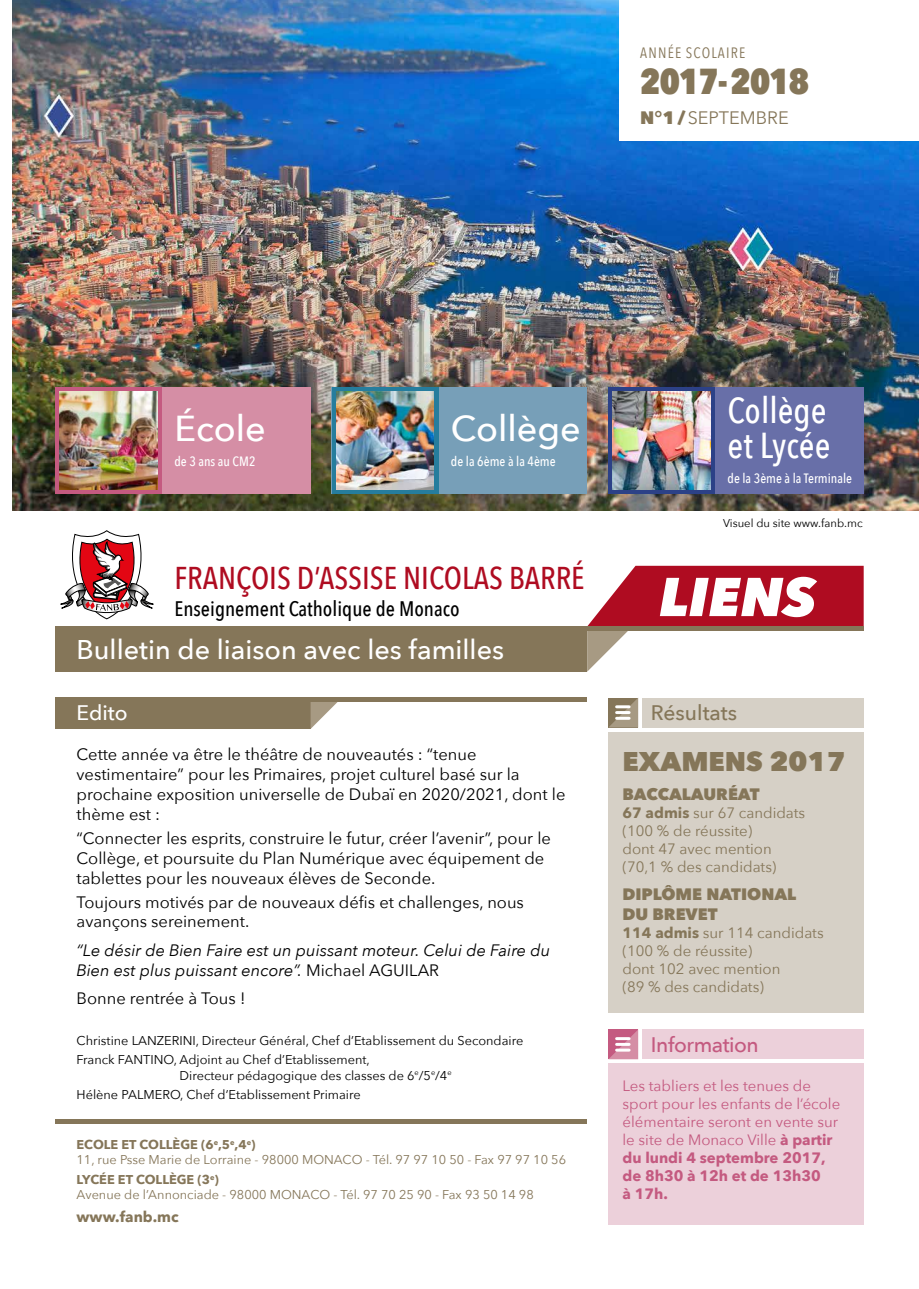
<style>
.page{position:relative;width:919px;height:1289px;background:#fff}
.page>*{position:absolute;margin:0;border:0;box-sizing:border-box;transform-origin:0 0}
.t1{font:italic 800 54px "Avenir Next";color:#fff}
.t2{font:500 36px/35.5px "Avenir Next Condensed";color:#fff}
.t3{font:500 36px "Avenir Next";color:#fff}
.t4{font:800 36px "Avenir Next Condensed";letter-spacing:-.02em;color:#857659}
.t5{font:500 31.5px "Avenir Next Condensed";color:#af0c21}
.t6{font:500 27px "Avenir Next";color:#fff}
.t7{font:800 27px "Avenir Next";color:#857659}
.t8{font:500 21px "Avenir Next Condensed";color:#000}
.t9{font:500 21px "Avenir Next";letter-spacing:-.02em;color:#c45a80}
.t10{font:500 21px "Avenir Next";color:#857659}
.t11{font:500 21px "Avenir Next";color:#fff}
.t12{font:18px "Avenir Next";color:#857659}
.t13{font:16.5px/19.8px "Avenir Next";color:#000}
.t14{font:italic 16.5px/19.8px "Avenir Next";color:#000}
.t15{font:800 16.5px/19.8px "Avenir Next";color:#857659}
.t16{font:15px/18px "Avenir Next";color:#c45a80}
.t17{font:15px/18px "Avenir Next";color:#857659}
.t18{font:15px "Avenir Next Condensed";letter-spacing:.08em;color:#857659}
.t19{font:700 15px "Avenir Next";color:#857659}
.t20{font:500 13.5px "Avenir Next Condensed";color:#fff}
.t21{font:12.75px/19.5px "Avenir Next";color:#000}
.t22{font:12.75px/15.3px "Avenir Next";color:#857659}
.t23{font:11.25px "Avenir Next";color:#000}
.s1{font-weight:800}
.s2{font-style:normal}
.s3{font-weight:700}
</style>
<div class="page">
<img style="left:13px;top:0;width:905px;height:510px">
<div style="left:619px;top:0;width:299px;height:140px;background:#fff"></div>
<svg style="left:60px;top:530px;width:93px;height:89px"></svg>
<div style="left:55px;top:387px;width:255px;height:106px;background:#d58ea5"></div>
<svg style="left:55px;top:387px;width:107px;height:106px;background:#be5f7a"></svg>
<img style="left:60px;top:391px;width:97px;height:98px">
<div style="left:332px;top:387px;width:255px;height:106px;background:#779fb8"></div>
<div style="left:332px;top:387px;width:106px;height:106px;background:#267d9d"></div>
<img style="left:336px;top:391px;width:98px;height:98px">
<div style="left:608px;top:387px;width:255px;height:106px;background:#686fa8"></div>
<svg style="left:608px;top:387px;width:106px;height:106px;background:#394d8b"></svg>
<img style="left:612px;top:391px;width:98px;height:98px">
<div style="left:55px;top:626px;width:532px;height:45px;background:#857659"></div>
<svg style="left:587px;top:566px;width:276px;height:105px"></svg>
<div style="left:55px;top:626px;width:808px;height:5px;background:#857659"></div>
<div style="left:55px;top:699px;width:255px;height:30px;background:#857659"></div>
<svg style="left:310px;top:702px;width:28px;height:27px"></svg>
<div style="left:55px;top:697px;width:532px;height:5px;background:#857659"></div>
<div style="left:55px;top:1118px;width:532px;height:5px;background:#857659"></div>
<div style="left:608px;top:1063px;width:255px;height:162px;background:#ecd0da"></div>
<div style="left:642px;top:1029px;width:221px;height:30px;background:#ecd0da"></div>
<div style="left:608px;top:731px;width:255px;height:281px;background:#d6d0c6"></div>
<div style="left:642px;top:697px;width:221px;height:30px;background:#d6d0c6"></div>
<svg style="left:608px;top:698px;width:30px;height:29px"></svg>
<svg style="left:608px;top:1029px;width:30px;height:30px"></svg>
<p class="t18" style="left:640px;top:39px;width:107px">ANNÉE SCOLAIRE</p>
<h2 class="t4" style="left:640px;top:58px;width:170px">2017-2018</h2>
<p class="t12" style="left:640px;top:102px;width:150px"><span class="s1">N°1/</span>SEPTEMBRE</p>
<h2 class="t3" style="left:174px;top:397px;width:93px">École</h2>
<p class="t20" style="left:174px;top:453px;width:83px">de 3 ans au CM2</p>
<h2 class="t3" style="left:451px;top:397px;width:131px">Collège</h2>
<p class="t20" style="left:451px;top:453px;width:106px">de la 6ème à la 4ème</p>
<h3 class="t5" style="left:174px;top:559px;width:412px">FRANÇOIS D’ASSISE NICOLAS BARRÉ</h3>
<p class="t8" style="left:174px;top:595px;width:286px">Enseignement Catholique de Monaco</p>
<h3 class="t6" style="left:77px;top:626px;width:429px">Bulletin de liaison avec les familles</h3>
<p class="t11" style="left:77px;top:694px;width:53px">Edito</p>
<p class="t13" style="left:77px;top:744px;width:490px">Cette année va être le théâtre de nouveautés : “tenue vestimentaire” pour les Primaires, projet culturel basé sur la prochaine exposition universelle de Dubaï en 2020/2021, dont le thème est :</p>
<p class="t13" style="left:77px;top:827px;width:476px">“Connecter les esprits, construire le futur, créer l’avenir”, pour le<br>Collège, et poursuite du Plan Numérique avec équipement de tablettes pour les nouveaux élèves de Seconde.</p>
<p class="t13" style="left:77px;top:891px;width:449px">Toujours motivés par de nouveaux défis et challenges, nous avançons sereinement.</p>
<p class="t14" style="left:77px;top:939px;width:475px">“Le désir de Bien Faire est un puissant moteur. Celui de Faire du<br>Bien est plus puissant encore”. <span class="s2">Michael AGUILAR</span></p>
<p class="t13" style="left:77px;top:987px;width:170px">Bonne rentrée à Tous !</p>
<p class="t21" style="left:77px;top:1029px;width:448px">Christine LANZERINI, Directeur Général, Chef d’Etablissement du Secondaire<br>Franck FANTINO, Adjoint au Chef d’Etablissement,</p>
<p class="t21" style="left:77px;top:1064px;width:376px;text-indent:103px">Directeur pédagogique des classes de 6<sup>e</sup>/5<sup>e</sup>/4<sup>e<br></sup>Hélène PALMERO, Chef d’Etablissement Primaire</p>
<p class="t22" style="left:77px;top:1136px;width:491px"><span class="s3">ECOLE ET COLLÈGE (6</span><sup>e</sup><span class="s3">,5</span><sup>e</sup><span class="s3">,4</span><sup>e</sup><span class="s3">)<br></span>11, rue Psse Marie de Lorraine - 98000 MONACO - Tél. 97 97 10 50 - Fax 97 97 10 56</p>
<p class="t22" style="left:77px;top:1171px;width:458px"><span class="s3">LYCÉE ET COLLÈGE (3</span><sup>e</sup><span class="s3">)<br></span>Avenue de l’Annonciade - 98000 MONACO - Tél. 97 70 25 90 - Fax 93 50 14 98</p>
<p class="t19" style="left:77px;top:1203px;width:103px">www.fanb.mc</p>
<h2 class="t2" style="left:727px;top:392px;width:104px">Collège et Lycée</h2>
<p class="t20" style="left:727px;top:470px;width:126px">de la 3ème à la Terminale</p>
<p class="t23" style="left:723px;top:513px;width:141px">Visuel du site www.fanb.mc</p>
<h1 class="t1" style="left:659px;top:563px;width:158px">LIENS</h1>
<p class="t10" style="left:651px;top:694px;width:87px">Résultats</p>
<h3 class="t7" style="left:622px;top:745px;width:224px">EXAMENS 2017</h3>
<p class="t15" style="left:622px;top:784px;width:139px">BACCALAURÉAT</p>
<p class="t17" style="left:622px;top:803px;width:184px"><span class="s3">67 admis</span> sur 67 candidats (100 % de réussite)<br>dont 47 avec mention (70,1 % des candidats)</p>
<p class="t15" style="left:622px;top:884px;width:175px">DIPLÔME NATIONAL<br>DU BREVET</p>
<p class="t17" style="left:622px;top:923px;width:203px"><span class="s3">114 admis</span> sur 114 candidats (100 % de réussite)<br>dont 102 avec mention<br>(89 % des candidats)</p>
<p class="t9" style="left:651px;top:1026px;width:109px">Information</p>
<p class="t16" style="left:622px;top:1076px;width:219px">Les tabliers et les tenues de sport pour les enfants de l’école élémentaire seront en vente sur le site de Monaco Ville <span class="s3">à partir du lundi 4 septembre 2017, de 8h30 à 12h et de 13h30<br>à 17h.</span></p>
</div>
